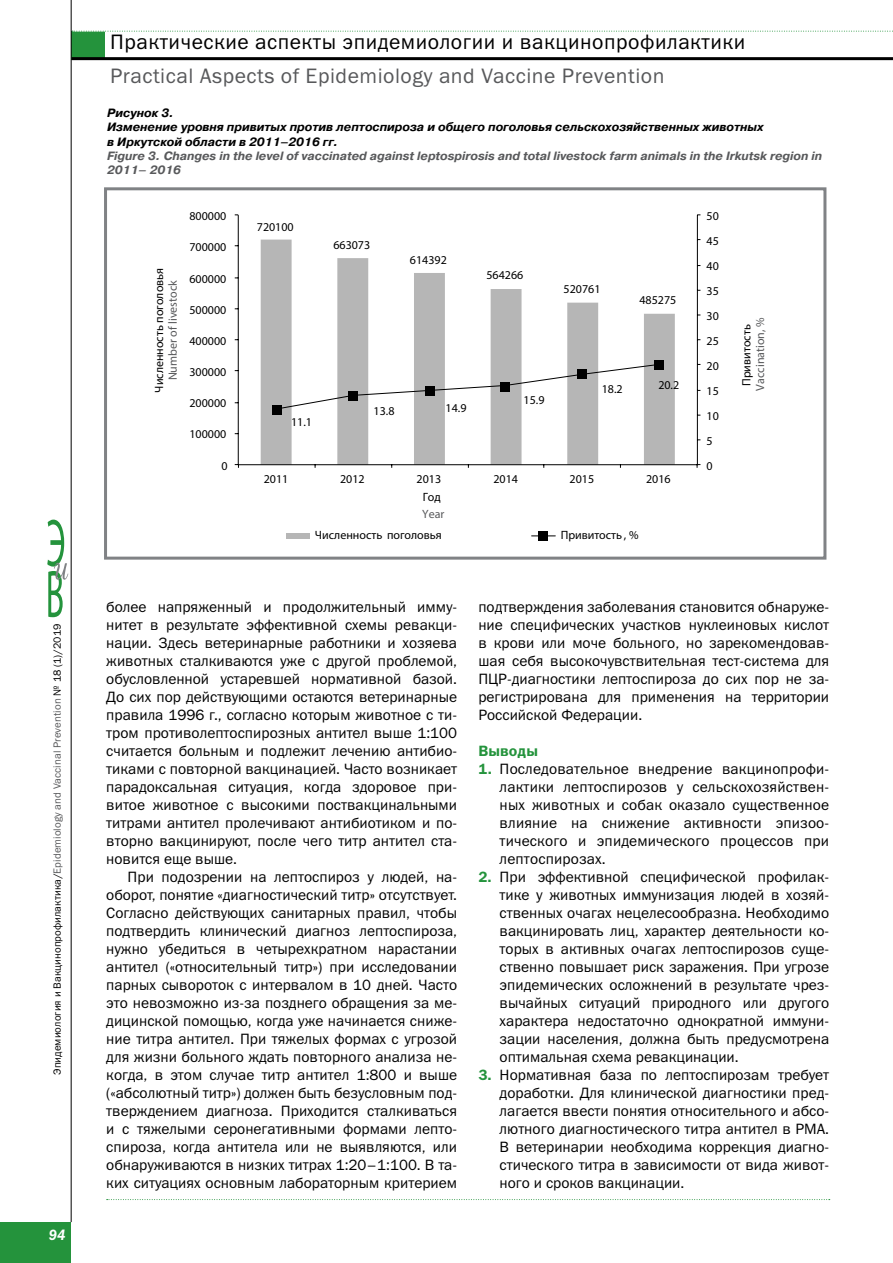
<style>
.page{position:relative;width:893px;height:1263px;background:#fff}
.page>*{position:absolute;margin:0;border:0;box-sizing:border-box;transform-origin:0 0}
.t1{font:21px "Franklin Gothic Book C";letter-spacing:.025em;color:#000}
.t2{font:21px "Franklin Gothic Book C";letter-spacing:.025em;color:#58595b}
.t3{font:15px/18px "Franklin Gothic Book C";color:#000;text-align:justify}
.t4{font:15px "Franklin Gothic Demi C";color:#24933c}
.t5{font:italic 15px "Franklin Gothic Demi C";color:#fff;scale:.9 1}
.t6{font:12px "Myriad Pro";color:#000}
.t7{font:italic 700 12px/14.2px "Pragmatica C";color:#000}
.t8{font:italic 700 12px/14.2px "Pragmatica C";color:#58595b}
.t9{font:12px "Myriad Pro";color:#58595b}
.t10{font:10.5px "Franklin Gothic Book C";letter-spacing:.005em;color:#000}
.s1{color:#58595b}
.s2{font-family:"Franklin Gothic Demi C";color:#24933c}
</style>
<div class="page">
<div style="left:0;top:1222px;width:71px;height:41px;background:#24933c"></div>
<div style="left:71px;top:31px;width:34px;height:29px;background:#24933c"></div>
<svg style="left:72px;top:31px;width:821px;height:1px"></svg>
<hr style="left:72px;top:57px;width:821px;height:3px;background:#000">
<svg style="left:47px;top:520px;width:21px;height:97px"></svg>
<hr style="left:71px;top:0;width:1px;height:1222px;background:#000">
<div style="left:104px;top:187px;width:722px;height:373px;background:#fff;border:3px solid #808285"></div>
<svg style="left:261px;top:240px;width:414px;height:224px"></svg>
<hr style="left:697px;top:215px;width:1px;height:250px;background:#000">
<hr style="left:238px;top:464px;width:459px;height:1px;background:#000">
<hr style="left:238px;top:215px;width:1px;height:250px;background:#000">
<svg style="left:276px;top:364px;width:384px;height:46px"></svg>
<div style="left:286px;top:533px;width:23px;height:6px;background:#b6b6b6"></div>
<svg style="left:532px;top:535px;width:23px;height:1px"></svg>
<div style="left:272px;top:406px;width:9px;height:9px;background:#000"></div>
<div style="left:348px;top:391px;width:10px;height:10px;background:#000"></div>
<div style="left:425px;top:387px;width:9px;height:9px;background:#000"></div>
<div style="left:501px;top:382px;width:9px;height:9px;background:#000"></div>
<div style="left:577px;top:370px;width:9px;height:9px;background:#000"></div>
<div style="left:655px;top:361px;width:9px;height:9px;background:#000"></div>
<div style="left:539px;top:531px;width:9px;height:9px;background:#000"></div>
<svg style="left:107px;top:1199px;width:723px;height:1px"></svg>
<p class="t10" style="left:51px;top:1075px;width:452px;rotate:-90deg">Эпидемиология и Вакцинопрофилактика/<span class="s1">Epidemiology and Vaccinal Prevention</span> № 18 (1)/2019</p>
<p class="t5" style="left:49px;top:1226px;width:20px">94</p>
<h1 class="t1" style="left:110px;top:31px;width:637px">Практические аспекты эпидемиологии и вакцинопрофилактики</h1>
<h1 class="t2" style="left:110px;top:64px;width:556px">Practical Aspects of Epidemiology and Vaccine Prevention</h1>
<p class="t7" style="left:107px;top:106px;width:658px">Рисунок 3.<br>Изменение уровня привитых против лептоспироза и общего поголовья сельскохозяйственных животных в Иркутской области в 2011–2016 гг.</p>
<p class="t8" style="left:107px;top:149px;width:716px">Figure 3. Changes in the level of vaccinated against leptospirosis and total livestock farm animals in the Irkutsk region in<br>2011– 2016</p>
<p class="t6" style="left:152px;top:393px;width:126px;rotate:-90deg">Численность поголовья</p>
<p class="t9" style="left:165px;top:380px;width:102px;rotate:-90deg">Number of livestock</p>
<p class="t6" style="left:189px;top:209px;width:38px">800000</p>
<p class="t6" style="left:189px;top:240px;width:38px">700000</p>
<p class="t6" style="left:189px;top:271px;width:38px">600000</p>
<p class="t6" style="left:189px;top:302px;width:38px">500000</p>
<p class="t6" style="left:189px;top:333px;width:38px">400000</p>
<p class="t6" style="left:189px;top:365px;width:38px">300000</p>
<p class="t6" style="left:189px;top:396px;width:38px">200000</p>
<p class="t6" style="left:189px;top:427px;width:38px">100000</p>
<p class="t6" style="left:222px;top:458px;width:8px">0</p>
<p class="t6" style="left:257px;top:219px;width:38px">720100</p>
<p class="t6" style="left:333px;top:237px;width:38px">663073</p>
<p class="t6" style="left:410px;top:252px;width:38px">614392</p>
<p class="t6" style="left:486px;top:268px;width:38px">564266</p>
<p class="t6" style="left:564px;top:282px;width:38px">520761</p>
<p class="t6" style="left:639px;top:293px;width:38px">485275</p>
<p class="t6" style="left:291px;top:414px;width:22px">11.1</p>
<p class="t6" style="left:374px;top:403px;width:22px">13.8</p>
<p class="t6" style="left:446px;top:400px;width:22px">14.9</p>
<p class="t6" style="left:524px;top:393px;width:22px">15.9</p>
<p class="t6" style="left:602px;top:381px;width:22px">18.2</p>
<p class="t6" style="left:658px;top:378px;width:22px">20.2</p>
<p class="t6" style="left:264px;top:472px;width:26px">2011</p>
<p class="t6" style="left:340px;top:472px;width:26px">2012</p>
<p class="t6" style="left:417px;top:472px;width:26px">2013</p>
<p class="t6" style="left:493px;top:472px;width:26px">2014</p>
<p class="t6" style="left:570px;top:472px;width:26px">2015</p>
<p class="t6" style="left:646px;top:472px;width:26px">2016</p>
<p class="t6" style="left:423px;top:490px;width:20px">Год</p>
<p class="t9" style="left:422px;top:507px;width:24px">Year</p>
<p class="t6" style="left:315px;top:528px;width:128px">Численность поголовья</p>
<p class="t6" style="left:561px;top:528px;width:79px">Привитость, %</p>
<p class="t6" style="left:707px;top:209px;width:14px">50</p>
<p class="t6" style="left:707px;top:234px;width:14px">45</p>
<p class="t6" style="left:707px;top:259px;width:14px">40</p>
<p class="t6" style="left:707px;top:284px;width:14px">35</p>
<p class="t6" style="left:707px;top:308px;width:14px">30</p>
<p class="t6" style="left:707px;top:333px;width:14px">25</p>
<p class="t6" style="left:707px;top:358px;width:14px">20</p>
<p class="t6" style="left:707px;top:383px;width:14px">15</p>
<p class="t6" style="left:707px;top:408px;width:14px">10</p>
<p class="t6" style="left:707px;top:433px;width:8px">5</p>
<p class="t6" style="left:707px;top:458px;width:8px">0</p>
<p class="t6" style="left:739px;top:386px;width:63px;rotate:-90deg">Привитость</p>
<p class="t9" style="left:753px;top:390px;width:75px;rotate:-90deg">Vaccination, %</p>
<p class="t3" style="left:106px;top:598px;width:352px">более напряженный и продолжительный имму&shy;нитет в результате эффективной схемы ревакци&shy;нации. Здесь ветеринарные работники и хозяева животных сталкиваются уже с другой проблемой, обусловленной устаревшей нормативной базой.<br>До сих пор действующими остаются ветеринарные правила 1996 г., согласно которым животное с ти&shy;тром противолептоспирозных антител выше 1:100 считается больным и подлежит лечению антибио&shy;тиками с повторной вакцинацией. Часто возникает парадоксальная ситуация, когда здоровое при&shy;витое животное с высокими поствакцинальными титрами антител пролечивают антибиотиком и по&shy;вторно вакцинируют, после чего титр антител ста&shy;новится еще выше.</p>
<p class="t3" style="left:106px;top:868px;width:352px;text-indent:21px">При подозрении на лептоспироз у людей, на&shy;оборот, понятие «диагностический титр» отсутствует.<br>Согласно действующих санитарных правил, чтобы подтвердить клинический диагноз лептоспироза, нужно убедиться в четырехкратном нарастании антител («относительный титр») при исследовании парных сывороток с интервалом в 10 дней. Часто это невозможно из-за позднего обращения за ме&shy;дицинской помощью, когда уже начинается сниже&shy;ние титра антител. При тяжелых формах с угрозой для жизни больного ждать повторного анализа не&shy;когда, в этом случае титр антител 1:800 и выше («абсолютный титр») должен быть безусловным под&shy;тверждением диагноза. Приходится сталкиваться и с тяжелыми серонегативными формами лепто&shy;спироза, когда антитела или не выявляются, или обнаруживаются в низких титрах 1:20–1:100. В та&shy;ких ситуациях основным лабораторным критерием</p>
<p class="t3" style="left:478px;top:598px;width:352px">подтверждения заболевания становится обнаруже&shy;ние специфических участков нуклеиновых кислот в крови или моче больного, но зарекомендовав&shy;шая себя высокочувствительная тест-система для ПЦР-диагностики лептоспироза до сих пор не за&shy;регистрирована для применения на территории Российской Федерации.</p>
<p class="t4" style="left:478px;top:742px;width:61px">Выводы</p>
<p class="t3" style="left:500px;top:760px;width:331px;text-indent:-21px"><span class="s2">1.</span> Последовательное внедрение вакцинопрофи&shy;лактики лептоспирозов у сельскохозяйствен&shy;ных животных и собак оказало существенное влияние на снижение активности эпизоо&shy;тического и эпидемического процессов при лептоспирозах.</p>
<p class="t3" style="left:500px;top:868px;width:331px;text-indent:-21px"><span class="s2">2.</span> При эффективной специфической профилак&shy;тике у животных иммунизация людей в хозяй&shy;ственных очагах нецелесообразна. Необходимо вакцинировать лиц, характер деятельности ко&shy;торых в активных очагах лептоспирозов суще&shy;ственно повышает риск заражения. При угрозе эпидемических осложнений в результате чрез&shy;вычайных ситуаций природного или другого характера недостаточно однократной иммуни&shy;зации населения, должна быть предусмотрена оптимальная схема ревакцинации.</p>
<p class="t3" style="left:500px;top:1066px;width:331px;text-indent:-21px"><span class="s2">3.</span> Нормативная база по лептоспирозам требует доработки. Для клинической диагностики пред&shy;лагается ввести понятия относительного и абсо&shy;лютного диагностического титра антител в РМА.<br>В ветеринарии необходима коррекция диагно&shy;стического титра в зависимости от вида живот&shy;ного и сроков вакцинации.</p>
</div>
